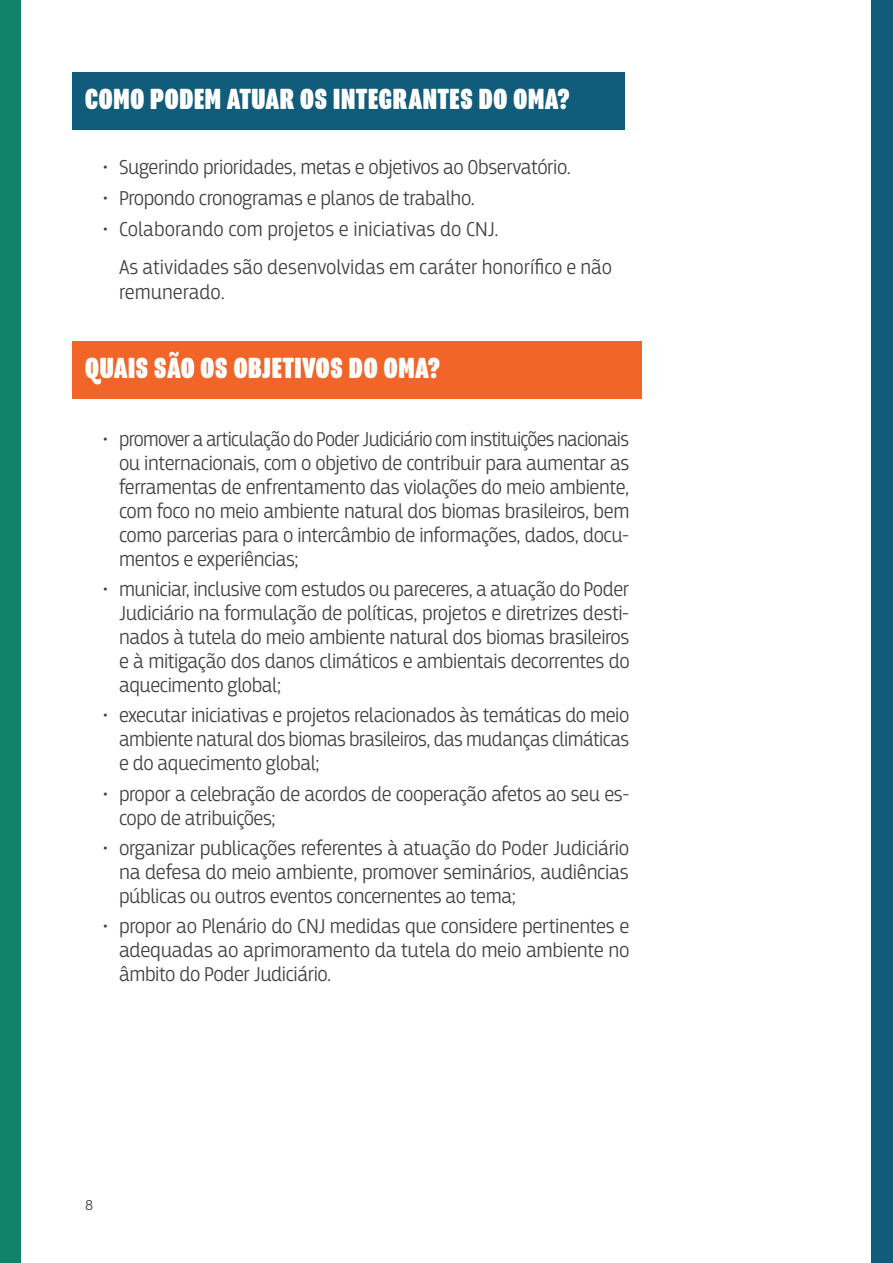
<style>
.page{position:relative;width:893px;height:1263px;background:#fff}
.page>*{position:absolute;margin:0;border:0;box-sizing:border-box;transform-origin:0 0}
.t1{font:900 31.5px "Program Nar OT";letter-spacing:.025em;color:#fff}
.t2{font:300 21px/24px "Breakers";letter-spacing:-.02em;color:#414042;text-align:justify}
.t3{font:300 21px/38px "Breakers";color:#414042}
.t4{font:300 15px "Acumin Pro";color:#414042}
</style>
<div class="page">
<div style="left:0;top:0;width:21px;height:1263px;background:#12836b"></div>
<div style="left:872px;top:0;width:21px;height:1263px;background:#115c7a"></div>
<div style="left:72px;top:72px;width:553px;height:57px;background:#115c7a"></div>
<div style="left:72px;top:341px;width:570px;height:57px;background:#f26528"></div>
<h1 class="t1" style="left:85px;top:81px;width:486px">COMO PODEM ATUAR OS INTEGRANTES DO OMA?</h1>
<p class="t2" style="left:102px;top:155px;width:470px">• Sugerindo prioridades, metas e objetivos ao Observatório.</p>
<p class="t2" style="left:102px;top:186px;width:374px">• Propondo cronogramas e planos de trabalho.</p>
<p class="t3" style="left:119px;top:210px;width:495px;text-indent:-17px">• Colaborando com projetos e iniciativas do CNJ.<br>As atividades são desenvolvidas em caráter honorífico e não</p>
<p class="t3" style="left:119px;top:273px;width:107px">remunerado.</p>
<h1 class="t1" style="left:85px;top:350px;width:356px">QUAIS SÃO OS OBJETIVOS DO OMA?</h1>
<p class="t2" style="left:119px;top:427px;width:512px;text-indent:-17px">• promover a articulação do Poder Judiciário com instituições nacionais ou internacionais, com o objetivo de contribuir para aumentar as ferramentas de enfrentamento das violações do meio ambiente, com foco no meio ambiente natural dos biomas brasileiros, bem como parcerias para o intercâmbio de informações, dados, docu&shy;mentos e experiências;</p>
<p class="t2" style="left:119px;top:577px;width:512px;text-indent:-17px">• municiar, inclusive com estudos ou pareceres, a atuação do Poder Judiciário na formulação de políticas, projetos e diretrizes desti&shy;nados à tutela do meio ambiente natural dos biomas brasileiros e à mitigação dos danos climáticos e ambientais decorrentes do aquecimento global;</p>
<p class="t2" style="left:119px;top:703px;width:512px;text-indent:-17px">• executar iniciativas e projetos relacionados às temáticas do meio ambiente natural dos biomas brasileiros, das mudanças climáticas e do aquecimento global;</p>
<p class="t2" style="left:119px;top:782px;width:512px;text-indent:-17px">• propor a celebração de acordos de cooperação afetos ao seu es&shy;copo de atribuições;</p>
<p class="t2" style="left:119px;top:836px;width:512px;text-indent:-17px">• organizar publicações referentes à atuação do Poder Judiciário na defesa do meio ambiente, promover seminários, audiências públicas ou outros eventos concernentes ao tema;</p>
<p class="t2" style="left:119px;top:914px;width:512px;text-indent:-17px">• propor ao Plenário do CNJ medidas que considere pertinentes e adequadas ao aprimoramento da tutela do meio ambiente no âmbito do Poder Judiciário.</p>
<p class="t4" style="left:85px;top:1194px;width:10px">8</p>
</div>
